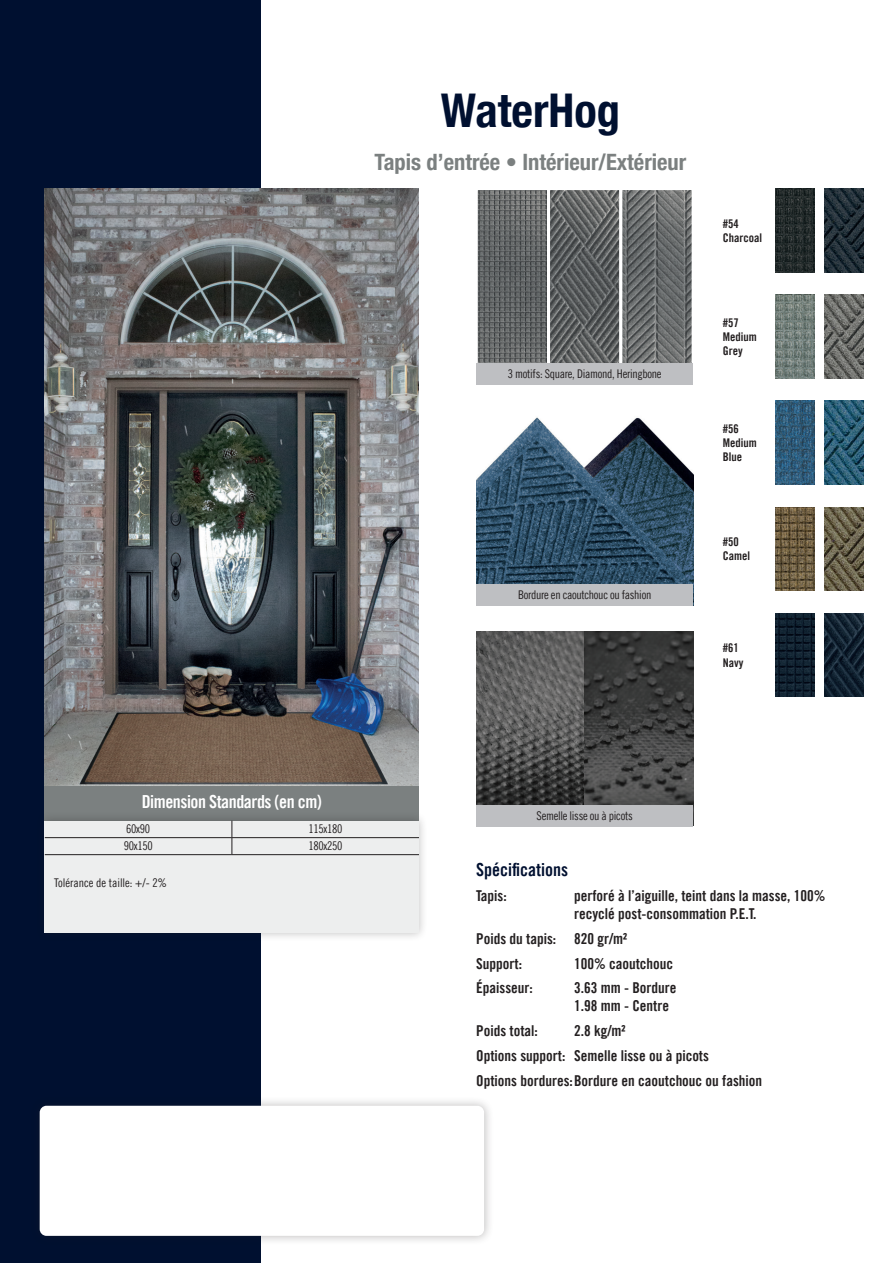
<style>
.page{position:relative;width:893px;height:1263px;background:#fff}
.page>*{position:absolute;margin:0;border:0;box-sizing:border-box;transform-origin:0 0}
.t1{font:700 condensed 46.5px "Helvetica Neue LT Pro";color:#001030}
.t2{font:700 condensed 22.5px "Helvetica Neue LT Pro";color:#7b8080}
.t3{font:18px "Trade Gothic LT Pro Bd Cn 20";letter-spacing:-.025em;color:#fff}
.t4{font:18px "Trade Gothic LT Pro Bd Cn 20";color:#001030}
.t5{font:15px/24.8px "Trade Gothic LT Pro Bd Cn 20";color:#231f20}
.t6{font:12px "Trade Gothic LT Pro Cn 18";letter-spacing:-.025em;color:#231f20}
.t7{font:12px/14.4px "Trade Gothic LT Pro Bd Cn 20";color:#231f20}
.t8{font:12px "Trade Gothic LT Pro Cn 18";color:#231f20}
</style>
<div class="page">
<div style="left:0;top:0;width:261px;height:1263px;background:#001030"></div>
<div style="left:45px;top:779px;width:374px;height:46px;background:#7b8080"></div>
<div style="left:30px;top:1096px;width:464px;height:149px;background:#231f20;opacity:.3"></div>
<div style="left:40px;top:1106px;width:444px;height:130px;background:#fff;border-radius:7px"></div>
<img style="left:479px;top:191px;width:212px;height:172px">
<div style="left:475px;top:187px;width:75px;height:199px;border:3px solid #fff"></div>
<div style="left:547px;top:187px;width:75px;height:199px;border:3px solid #fff"></div>
<div style="left:619px;top:187px;width:76px;height:199px;border:3px solid #fff"></div>
<div style="left:35px;top:811px;width:393px;height:130px;background:#231f20;opacity:.3"></div>
<div style="left:45px;top:821px;width:374px;height:111px;background:#edeeee"></div>
<hr style="left:232px;top:854px;width:187px;height:1px;background:#231f20">
<svg style="left:232px;top:821px;width:1px;height:33px"></svg>
<hr style="left:232px;top:837px;width:187px;height:1px;background:#231f20">
<hr style="left:45px;top:837px;width:187px;height:1px;background:#231f20">
<hr style="left:45px;top:854px;width:187px;height:1px;background:#231f20">
<img style="left:45px;top:189px;width:374px;height:597px">
<div style="left:476px;top:363px;width:217px;height:21px;background:#bebfc2"></div>
<img style="left:476px;top:417px;width:217px;height:167px">
<div style="left:476px;top:584px;width:217px;height:21px;background:#bebfc2"></div>
<img style="left:476px;top:631px;width:217px;height:174px">
<div style="left:476px;top:805px;width:217px;height:21px;background:#bebfc2"></div>
<img style="left:775px;top:507px;width:39px;height:84px">
<img style="left:775px;top:401px;width:39px;height:83px">
<img style="left:775px;top:295px;width:39px;height:83px">
<img style="left:775px;top:189px;width:39px;height:83px">
<img style="left:824px;top:295px;width:39px;height:83px">
<img style="left:824px;top:401px;width:39px;height:83px">
<svg style="left:824px;top:189px;width:39px;height:83px;background:#202d35"></svg>
<img style="left:824px;top:507px;width:39px;height:84px">
<img style="left:775px;top:613px;width:39px;height:84px">
<img style="left:824px;top:613px;width:39px;height:84px">
<h1 class="t1" style="left:441px;top:83px;width:181px">WaterHog</h1>
<h2 class="t2" style="left:375px;top:149px;width:313px">Tapis d’entrée • Intérieur/Extérieur</h2>
<p class="t6" style="left:508px;top:366px;width:155px">3 motifs: Square, Diamond, Heringbone</p>
<p class="t6" style="left:518px;top:587px;width:135px">Bordure en caoutchouc ou fashion</p>
<p class="t7" style="left:723px;top:216px;width:41px">#54<br>Charcoal</p>
<p class="t7" style="left:723px;top:315px;width:35px">#57<br>Medium<br>Grey</p>
<p class="t7" style="left:723px;top:421px;width:35px">#56<br>Medium<br>Blue</p>
<p class="t7" style="left:723px;top:534px;width:29px">#50<br>Camel</p>
<p class="t7" style="left:723px;top:641px;width:22px">#61<br>Navy</p>
<p class="t3" style="left:142px;top:790px;width:182px">Dimension Standards (en cm)</p>
<p class="t6" style="left:126px;top:822px;width:26px">60x90</p>
<p class="t6" style="left:308px;top:822px;width:36px">115x180</p>
<p class="t6" style="left:124px;top:839px;width:31px">90x150</p>
<p class="t6" style="left:308px;top:839px;width:36px">180x250</p>
<p class="t8" style="left:54px;top:875px;width:115px">Tolérance de taille: +/- 2%</p>
<p class="t6" style="left:537px;top:808px;width:98px">Semelle lisse ou à picots</p>
<p class="t4" style="left:476px;top:859px;width:93px">Spécifications</p>
<p class="t5" style="left:476px;top:883px;width:32px">Tapis:</p>
<p class="t5" style="left:574px;top:886px;width:253px;line-height:18px">perforé à l’aiguille, teint dans la masse, 100% recyclé post-consommation P.E.T.</p>
<p class="t5" style="left:476px;top:926px;width:81px">Poids du tapis:<br>Support:</p>
<p class="t5" style="left:574px;top:926px;width:101px">820 gr/m²<br>100% caoutchouc</p>
<p class="t5" style="left:476px;top:975px;width:58px">Épaisseur:</p>
<p class="t5" style="left:574px;top:979px;width:104px;line-height:18px">3.63 mm - Bordure<br>1.98 mm - Centre</p>
<p class="t5" style="left:476px;top:1018px;width:63px">Poids total:</p>
<p class="t5" style="left:476px;top:1018px;width:287px;text-indent:98px">2.8 kg/m²<br>Options support: Semelle lisse ou à picots<br>Options bordures:Bordure en caoutchouc ou fashion</p>
</div>
